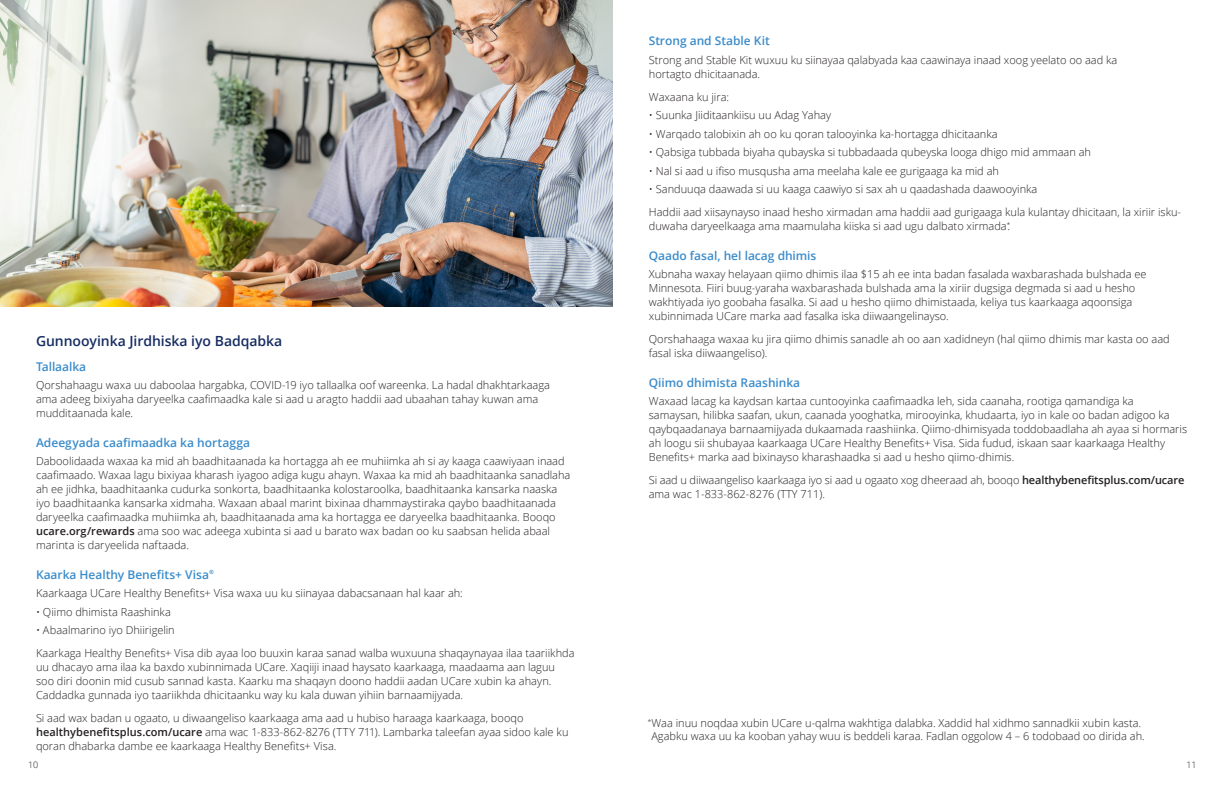
<style>
.page{position:relative;width:1224px;height:792px;background:#fff}
.page>*{position:absolute;margin:0;border:0;box-sizing:border-box;transform-origin:0 0}
.t1{font:600 14px "Open Sans";letter-spacing:-.005em;color:#162c62}
.t2{font:600 12px "Open Sans";color:#3b8ccb}
.t3{font:300 11px/14px "Open Sans";color:#231f20}
.t4{font:300 9px "Open Sans";color:#231f20}
.s1{font-weight:600}
</style>
<div class="page">
<img style="left:0;top:0;width:612px;height:306px">
<h3 class="t1" style="left:36px;top:331px;width:248px">Gunnooyinka Jirdhiska iyo Badqabka</h3>
<h4 class="t2" style="left:36px;top:358px;width:52px">Tallaalka</h4>
<p class="t3" style="left:36px;top:378px;width:515px">Qorshahaagu waxa uu daboolaa hargabka, COVID-19 iyo tallaalka oof wareenka. La hadal dhakhtarkaaga ama adeeg bixiyaha daryeelka caafimaadka kale si aad u aragto haddii aad ubaahan tahay kuwan ama mudditaanada kale.</p>
<h4 class="t2" style="left:36px;top:434px;width:216px">Adeegyada caafimaadka ka hortagga</h4>
<p class="t3" style="left:36px;top:454px;width:536px">Daboolidaada waxaa ka mid ah baadhitaanada ka hortagga ah ee muhiimka ah si ay kaaga caawiyaan inaad caafimaado. Waxaa lagu bixiyaa kharash iyagoo adiga kugu ahayn. Waxaa ka mid ah baadhitaanka sanadlaha ah ee jidhka, baadhitaanka cudurka sonkorta, baadhitaanka kolostaroolka, baadhitaanka kansarka naaska iyo baadhitaanka kansarka xidmaha. Waxaan abaal marint bixinaa dhammaystiraka qaybo baadhitaanada daryeelka caafimaadka muhiimka ah, baadhitaanada ama ka hortagga ee daryeelka baadhitaanka. Booqo <span class="s1">ucare.org/rewards</span> ama soo wac adeega xubinta si aad u barato wax badan oo ku saabsan helida abaal marinta is daryeelida naftaada.</p>
<h4 class="t2" style="left:36px;top:566px;width:180px">Kaarka Healthy Benefits+ Visa<sup>®</sup></h4>
<p class="t3" style="left:36px;top:586px;width:428px">Kaarkaaga UCare Healthy Benefits+ Visa waxa uu ku siinayaa dabacsanaan hal kaar ah:</p>
<p class="t3" style="left:36px;top:604px;width:136px">• Qiimo dhimista Raashinka</p>
<p class="t3" style="left:36px;top:623px;width:140px">• Abaalmarino iyo Dhiirigelin</p>
<p class="t3" style="left:36px;top:646px;width:540px">Kaarkaga Healthy Benefits+ Visa dib ayaa loo buuxin karaa sanad walba wuxuuna shaqaynayaa ilaa taariikhda uu dhacayo ama ilaa ka baxdo xubinnimada UCare. Xaqiiji inaad haysato kaarkaaga, maadaama aan laguu soo diri doonin mid cusub sannad kasta. Kaarku ma shaqayn doono haddii aadan UCare xubin ka ahayn.<br>Caddadka gunnada iyo taariikhda dhicitaanku way ku kala duwan yihiin barnaamijyada.</p>
<p class="t3" style="left:36px;top:711px;width:534px">Si aad wax badan u ogaato, u diwaangeliso kaarkaaga ama aad u hubiso haraaga kaarkaaga, booqo <span class="s1">healthybenefitsplus.com/ucare</span> ama wac 1-833-862-8276 (TTY 711). Lambarka taleefan ayaa sidoo kale ku qoran dhabarka dambe ee kaarkaaga Healthy Benefits+ Visa.</p>
<h4 class="t2" style="left:649px;top:33px;width:122px">Strong and Stable Kit</h4>
<p class="t3" style="left:649px;top:53px;width:470px">Strong and Stable Kit wuxuu ku siinayaa qalabyada kaa caawinaya inaad xoog yeelato oo aad ka hortagto dhicitaanada.</p>
<p class="t3" style="left:649px;top:90px;width:82px">Waxaana ku jira:</p>
<p class="t3" style="left:649px;top:108px;width:184px">• Suunka Jiiditaankiisu uu Adag Yahay</p>
<p class="t3" style="left:649px;top:127px;width:350px">• Warqado talobixin ah oo ku qoran talooyinka ka-hortagga dhicitaanka</p>
<p class="t3" style="left:649px;top:145px;width:444px">• Qabsiga tubbada biyaha qubayska si tubbadaada qubeyska looga dhigo mid ammaan ah</p>
<p class="t3" style="left:649px;top:164px;width:352px">• Nal si aad u ifiso musqusha ama meelaha kale ee gurigaaga ka mid ah</p>
<p class="t3" style="left:649px;top:182px;width:390px">• Sanduuqa daawada si uu kaaga caawiyo si sax ah u qaadashada daawooyinka</p>
<p class="t3" style="left:649px;top:205px;width:534px">Haddii aad xiisaynayso inaad hesho xirmadan ama haddii aad gurigaaga kula kulantay dhicitaan, la xiriir isku&shy;duwaha daryeelkaaga ama maamulaha kiiska si aad ugu dalbato xirmada<sup>*</sup>.</p>
<h4 class="t2" style="left:649px;top:247px;width:169px">Qaado fasal, hel lacag dhimis</h4>
<p class="t3" style="left:649px;top:267px;width:499px">Xubnaha waxay helayaan qiimo dhimis ilaa $15 ah ee inta badan fasalada waxbarashada bulshada ee Minnesota. Fiiri buug-yaraha waxbarashada bulshada ama la xiriir dugsiga degmada si aad u hesho wakhtiyada iyo goobaha fasalka. Si aad u hesho qiimo dhimistaada, keliya tus kaarkaaga aqoonsiga xubinnimada UCare marka aad fasalka iska diiwaangelinayso.</p>
<p class="t3" style="left:649px;top:332px;width:522px">Qorshahaaga waxaa ku jira qiimo dhimis sanadle ah oo aan xadidneyn (hal qiimo dhimis mar kasta oo aad fasal iska diiwaangeliso).</p>
<h4 class="t2" style="left:649px;top:374px;width:153px">Qiimo dhimista Raashinka</h4>
<p class="t3" style="left:649px;top:394px;width:540px">Waxaad lacag ka kaydsan kartaa cuntooyinka caafimaadka leh, sida caanaha, rootiga qamandiga ka samaysan, hilibka saafan, ukun, caanada yooghatka, mirooyinka, khudaarta, iyo in kale oo badan adigoo ka qaybqaadanaya barnaamijyada dukaamada raashiinka. Qiimo-dhimisyada toddobaadlaha ah ayaa si hormaris ah loogu sii shubayaa kaarkaaga UCare Healthy Benefits+ Visa. Sida fudud, iskaan saar kaarkaaga Healthy Benefits+ marka aad bixinayso kharashaadka si aad u hesho qiimo-dhimis.</p>
<p class="t3" style="left:649px;top:473px;width:537px">Si aad u diiwaangeliso kaarkaaga iyo si aad u ogaato xog dheeraad ah, booqo <span class="s1">healthybenefitsplus.com/ucare </span>ama wac 1-833-862-8276 (TTY 711).</p>
<p class="t3" style="left:648px;top:717px;width:498px;line-height:13px;text-align:center"><sup>*</sup>Waa inuu noqdaa xubin UCare u-qalma wakhtiga dalabka. Xaddid hal xidhmo sannadkii xubin kasta.<br>Agabku waxa uu ka kooban yahay wuu is beddeli karaa. Fadlan oggolow 4 – 6 todobaad oo dirida ah.</p>
<p class="t4" style="left:28px;top:759px;width:12px">10</p>
<p class="t4" style="left:1186px;top:759px;width:12px">11</p>
</div>
